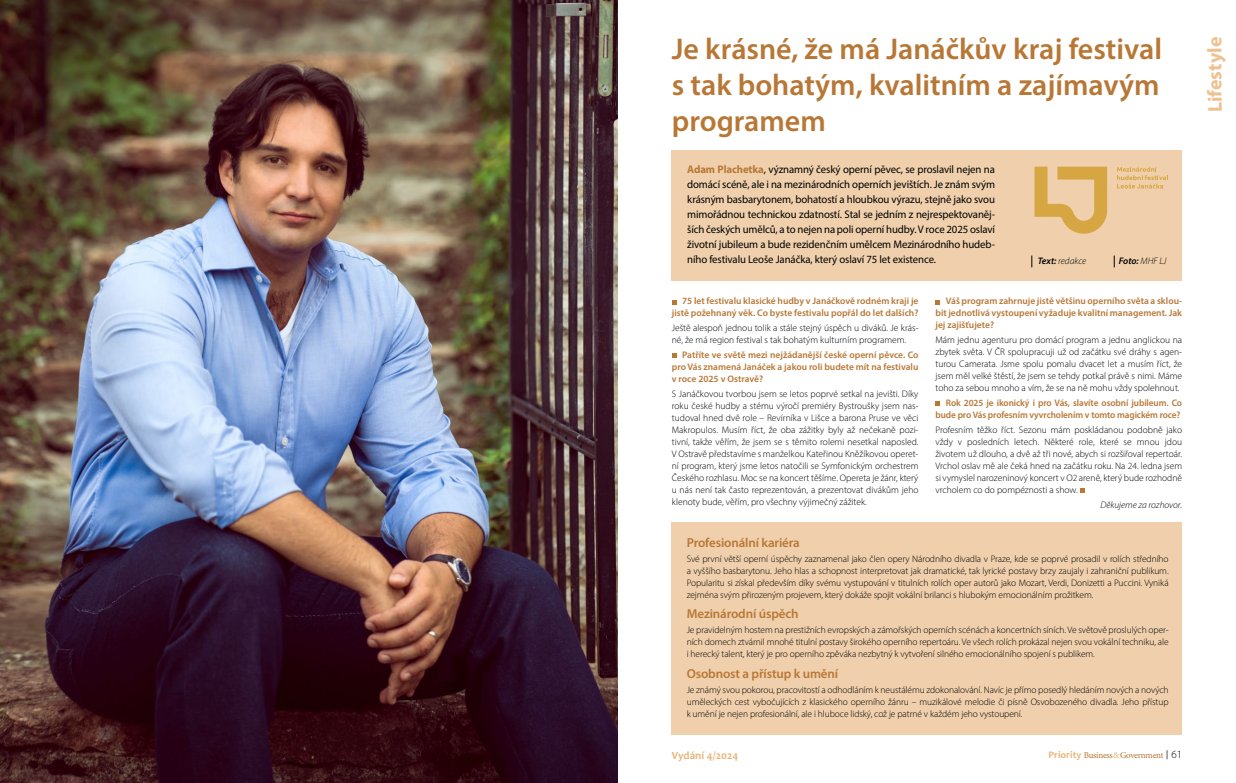
<style>
.page{position:relative;width:1236px;height:783px;background:#fff}
.page>*{position:absolute;margin:0;border:0;box-sizing:border-box;transform-origin:0 0}
.t1{font:600 30px/36px "Myriad Pro";color:#b87735;text-align:justify}
.t2{font:700 20px "Myriad Pro";letter-spacing:-.005em;color:#edc292}
.t3{font:600 13px "Myriad Pro";letter-spacing:-.01em;color:#b87735}
.t4{font:11px/15px "Myriad Pro";letter-spacing:-.01em;color:#000;text-align:justify}
.t5{font:700 11px "Candara";letter-spacing:.01em;color:#e7b377}
.t6{font:300 9.5px/12px "Myriad Pro";color:#000;text-align:justify}
.t7{font:600 9.5px/12px "Myriad Pro";color:#b87735;text-align:right}
.t8{font:italic 300 9.5px "Myriad Pro";color:#000}
.t9{font:italic 600 9.5px "Myriad Pro";color:#000}
.t10{font:9px "Minion Pro";letter-spacing:-.03em;color:#b87735}
.s1{font-weight:700;color:#b87735}
.s2{font-weight:600}
.s3{font-weight:300}
.s4{font-family:"Candara";font-weight:700;font-size:10px;color:#e7b377}
.s5{color:#e7b377}
.s6{font-family:"Myriad Pro";color:#000}
.s7{font-family:"Myriad Pro";font-weight:300;font-size:11px;color:#000}
</style>
<div class="page">
<img style="left:0;top:0;width:618px;height:782px">
<svg style="left:672px;top:300px;width:4px;height:4px"></svg>
<svg style="left:672px;top:353px;width:4px;height:5px"></svg>
<svg style="left:935px;top:300px;width:5px;height:4px"></svg>
<svg style="left:935px;top:401px;width:5px;height:5px"></svg>
<svg style="left:1080px;top:488px;width:4px;height:5px"></svg>
<div style="left:672px;top:150px;width:510px;height:131px;background:#f0d0ac"></div>
<svg style="left:1032px;top:255px;width:1px;height:12px"></svg>
<svg style="left:1114px;top:255px;width:1px;height:12px"></svg>
<div style="left:672px;top:522px;width:510px;height:212px;background:#f0d0ac"></div>
<svg style="left:1117px;top:166px;width:51px;height:22px"></svg>
<svg style="left:1034px;top:166px;width:73px;height:68px"></svg>
<h1 class="t1" style="left:672px;top:31px;width:492px">Je krásné, že má Janáčkův kraj festival s tak bohatým, kvalitním a zajímavým programem</h1>
<p class="t4" style="left:687px;top:162px;width:309px"><span class="s1">Adam Plachetka</span>, významný český operní pěvec, se proslavil nejen na domácí scéně, ale i na mezinárodních operních jevištích. Je znám svým krásným basbarytonem, bohatostí a hloubkou výrazu, stejně jako svou mimořádnou technickou zdatností. Stal se jedním z nejrespektovaněj&shy;ších českých umělců, a to nejen na poli operní hudby. V roce 2025 oslaví životní jubileum a bude rezidenčním umělcem Mezinárodního hudeb&shy;ního festivalu Leoše Janáčka, který oslaví 75 let existence.</p>
<p class="t8" style="left:1038px;top:255px;width:50px"><span class="s2">Text:</span> redakce</p>
<p class="t9" style="left:1119px;top:255px;width:49px">Foto: <span class="s3">MHF LJ</span></p>
<p class="t7" style="left:672px;top:295px;width:248px">75 let festivalu klasické hudby v Janáčkově rodném kraji je jistě požehnaný věk. Co byste festivalu popřál do let dalších?</p>
<p class="t6" style="left:672px;top:322px;width:248px">Ještě alespoň jednou tolik a stále stejný úspěch u diváků. Je krás&shy;né, že má region festival s tak bohatým kulturním programem.</p>
<p class="t7" style="left:672px;top:348px;width:248px;text-align:justify;text-indent:10px">Patříte ve světě mezi nejžádanější české operní pěvce. Co pro Vás znamená Janáček a jakou roli budete mít na festivalu v roce 2025 v Ostravě?</p>
<p class="t6" style="left:672px;top:387px;width:248px">S Janáčkovou tvorbou jsem se letos poprvé setkal na jevišti. Díky roku české hudby a stému výročí premiéry Bystroušky jsem nas&shy;tudoval hned dvě role – Revírníka v Lišce a barona Pruse ve věci Makropulos. Musím říct, že oba zážitky byly až nečekaně pozi&shy;tivní, takže věřím, že jsem se s těmito rolemi nesetkal naposled.<br>V Ostravě představíme s manželkou Kateřinou Kněžíkovou operet&shy;ní program, který jsme letos natočili se Symfonickým orchestrem Českého rozhlasu. Moc se na koncert těšíme. Opereta je žánr, který u nás není tak často reprezentován, a prezentovat divákům jeho klenoty bude, věřím, pro všechny výjimečný zážitek.</p>
<p class="t7" style="left:935px;top:295px;width:248px;text-align:justify;text-indent:10px">Váš program zahrnuje jistě většinu operního světa a sklou&shy;bit jednotlivá vystoupení vyžaduje kvalitní management. Jak jej zajišťujete?</p>
<p class="t6" style="left:935px;top:334px;width:248px">Mám jednu agenturu pro domácí program a jednu anglickou na zbytek světa. V ČR spolupracuji už od začátku své dráhy s agen&shy;turou Camerata. Jsme spolu pomalu dvacet let a musím říct, že jsem měl velké štěstí, že jsem se tehdy potkal právě s nimi. Máme toho za sebou mnoho a vím, že se na ně mohu vždy spolehnout.</p>
<p class="t7" style="left:935px;top:396px;width:248px">Rok 2025 je ikonický i pro Vás, slavíte osobní jubileum. Co bude pro Vás profesním vyvrcholením v tomto magickém roce?</p>
<p class="t6" style="left:935px;top:423px;width:248px">Profesním těžko říct. Sezonu mám poskládanou podobně jako vždy v posledních letech. Některé role, které se mnou jdou životem už dlouho, a dvě až tři nové, abych si rozšiřoval repertoár.<br>Vrchol oslav mě ale čeká hned na začátku roku. Na 24. ledna jsem si vymyslel narozeninový koncert v O2 areně, který bude rozhodně vrcholem co do pompéznosti a show.</p>
<p class="t8" style="left:1100px;top:499px;width:83px">Děkujeme za rozhovor.</p>
<h3 class="t3" style="left:687px;top:534px;width:115px">Profesionální kariéra</h3>
<p class="t6" style="left:687px;top:552px;width:483px">Své první větší operní úspěchy zaznamenal jako člen opery Národního divadla v Praze, kde se poprvé prosadil v rolích středního a vyššího basbarytonu. Jeho hlas a schopnost interpretovat jak dramatické, tak lyrické postavy brzy zaujaly i zahraniční publikum.<br>Popularitu si získal především díky svému vystupování v titulních rolích oper autorů jako Mozart, Verdi, Donizetti a Puccini. Vyniká zejména svým přirozeným projevem, který dokáže spojit vokální brilanci s hlubokým emocionálním prožitkem.</p>
<h3 class="t3" style="left:687px;top:605px;width:113px">Mezinárodní úspěch</h3>
<p class="t6" style="left:687px;top:623px;width:483px">Je pravidelným hostem na prestižních evropských a zámořských operních scénách a koncertních síních. Ve světově proslulých oper&shy;ních domech ztvárnil mnohé titulní postavy širokého operního repertoáru. Ve všech rolích prokázal nejen svou vokální techniku, ale i herecký talent, který je pro operního zpěváka nezbytný k vytvoření silného emocionálního spojení s publikem.</p>
<h3 class="t3" style="left:687px;top:664px;width:153px">Osobnost a přístup k umění</h3>
<p class="t6" style="left:687px;top:683px;width:483px">Je známý svou pokorou, pracovitostí a odhodláním k neustálému zdokonalování. Navíc je přímo posedlý hledáním nových a nových uměleckých cest vybočujících z klasického operního žánru – muzikálové melodie či písně Osvobozeného divadla. Jeho přístup k umění je nejen profesionální, ale i hluboce lidský, což je patrné v každém jeho vystoupení.</p>
<p class="t5" style="left:672px;top:748px;width:68px">Vydání 4/2024</p>
<p class="t10" style="left:1048px;top:748px;width:135px"><span class="s4">Priority</span> Business<span class="s5">&amp;</span>Government <span class="s6">|</span> <span class="s7">61</span></p>
<h2 class="t2" style="left:1202px;top:112px;width:77px;rotate:-90deg">Lifestyle</h2>
</div>
